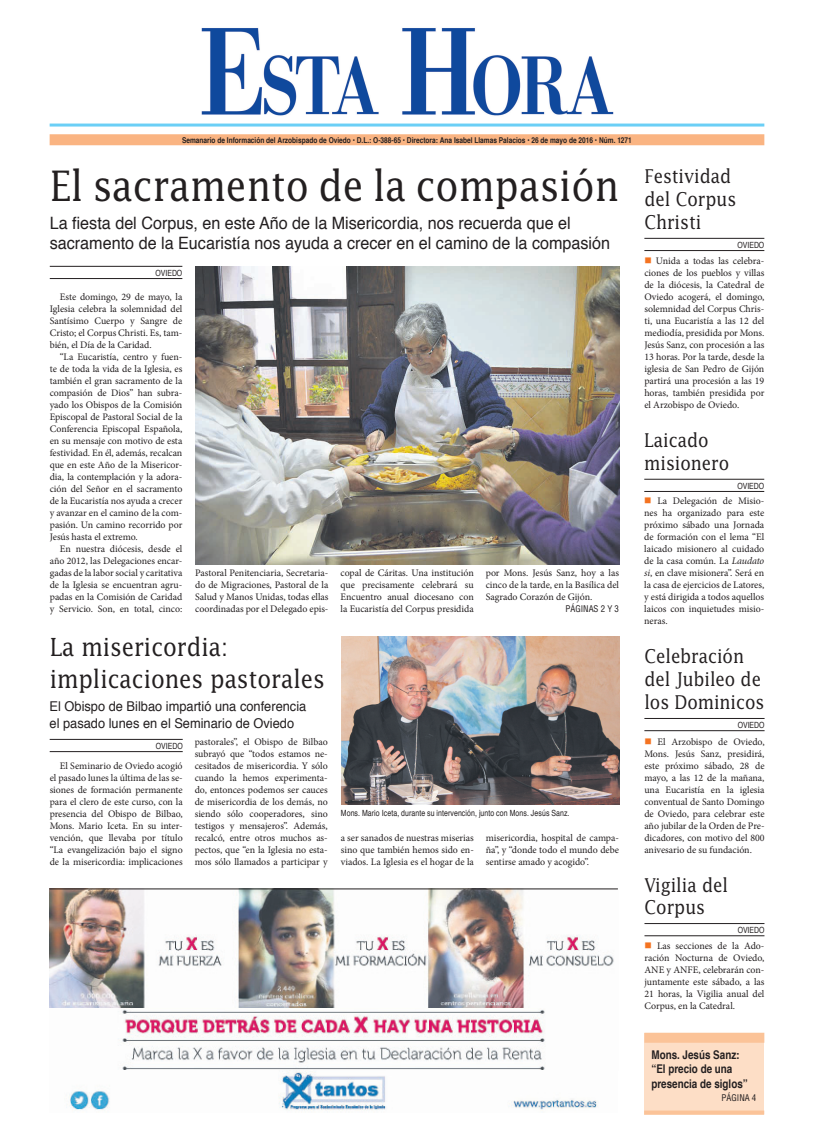
<style>
.page{position:relative;width:814px;height:1129px;background:#fff}
.page>*{position:absolute;margin:0;border:0;box-sizing:border-box;transform-origin:0 0}
.t1{font:42px "Lucida";color:#231f20;scale:.88 1}
.t2{font:25px/32px "Lucida";color:#231f20;scale:.88 1}
.t3{font:19px/22.8px "Lucida";letter-spacing:-.005em;color:#231f20;scale:.88 1}
.t4{font:17px/20.4px "Helvetica";color:#231f20;scale:.95 1}
.t5{font:13.5px/16.2px "Helvetica";color:#231f20;scale:.95 1}
.t6{font:700 condensed 12px/14.4px "Helvetica";color:#231f20}
.t7{font:10px/12px "Minion Pro";color:#231f20;text-align:justify}
.t8{font:condensed 9px "Helvetica";color:#231f20}
.t9{font:condensed 8.5px "Helvetica";letter-spacing:.005em;color:#231f20}
.t10{font:700 condensed 8px "Helvetica";color:#231f20}
.s1{color:#f47321}
.s2{font-style:italic}
</style>
<div class="page">
<div style="left:50px;top:134px;width:714px;height:11px;background:#fab482"></div>
<img style="left:201px;top:28px;width:413px;height:88px">
<hr style="left:50px;top:123px;width:714px;height:3px;background:#6bcff6">
<hr style="left:644px;top:238px;width:120px;height:1px;background:#231f20">
<hr style="left:644px;top:250px;width:120px;height:1px;background:#231f20">
<div style="left:644px;top:1032px;width:120px;height:82px;background:#fddec6"></div>
<div style="left:644px;top:1032px;width:120px;height:10px;background:#fbc398"></div>
<svg style="left:644px;top:1110px;width:120px;height:4px"></svg>
<hr style="left:644px;top:718px;width:120px;height:1px;background:#231f20">
<hr style="left:644px;top:730px;width:120px;height:1px;background:#231f20">
<hr style="left:50px;top:739px;width:133px;height:1px;background:#231f20">
<hr style="left:50px;top:751px;width:133px;height:1px;background:#231f20">
<img style="left:341px;top:636px;width:278px;height:168px">
<hr style="left:50px;top:266px;width:132px;height:1px;background:#231f20">
<hr style="left:50px;top:278px;width:132px;height:1px;background:#231f20">
<img style="left:195px;top:266px;width:424px;height:298px">
<img style="left:50px;top:889px;width:568px;height:222px">
<hr style="left:49px;top:888px;width:569px;height:1px;background:#231f20">
<hr style="left:644px;top:479px;width:120px;height:1px;background:#231f20">
<hr style="left:644px;top:491px;width:120px;height:1px;background:#231f20">
<hr style="left:644px;top:923px;width:120px;height:1px;background:#231f20">
<hr style="left:644px;top:935px;width:120px;height:1px;background:#231f20">
<p class="t10" style="left:182px;top:135px;width:451px">Semanario de Información del Arzobispado de Oviedo • D.L.: O-388-65 • Directora: Ana Isabel Llamas Palacios • 26 de mayo de 2016 • Núm. 1271</p>
<p class="t1" style="left:50px;top:160px;width:648px">El sacramento de la compasión</p>
<p class="t4" style="left:50px;top:213px;width:591px">La fiesta del Corpus, en este Año de la Misericordia, nos recuerda que el sacramento de la Eucaristía nos ayuda a crecer en el camino de la compasión</p>
<p class="t9" style="left:156px;top:267px;width:6px">OVIEDO</p>
<p class="t7" style="left:60px;top:291px;width:124px">Este domingo, 29 de mayo, la</p>
<p class="t7" style="left:50px;top:303px;width:134px">Iglesia celebra la solemnidad del</p>
<p class="t7" style="left:50px;top:315px;width:134px">Santísimo Cuerpo y Sangre de</p>
<p class="t7" style="left:50px;top:327px;width:134px">Cristo; el Corpus Christi. Es, tam-</p>
<p class="t7" style="left:50px;top:339px;width:103px">bién, el Día de la Caridad.</p>
<p class="t7" style="left:60px;top:351px;width:124px">“La Eucaristía, centro y fuen-</p>
<p class="t7" style="left:50px;top:363px;width:134px">te de toda la vida de la Iglesia, es</p>
<p class="t7" style="left:50px;top:375px;width:134px">también el gran sacramento de la</p>
<p class="t7" style="left:50px;top:387px;width:134px">compasión de Dios” han subra-</p>
<p class="t7" style="left:50px;top:399px;width:134px">yado los Obispos de la Comisión</p>
<p class="t7" style="left:50px;top:411px;width:134px">Episcopal de Pastoral Social de la</p>
<p class="t7" style="left:50px;top:423px;width:134px">Conferencia Episcopal Española,</p>
<p class="t7" style="left:50px;top:435px;width:134px">en su mensaje con motivo de esta</p>
<p class="t7" style="left:50px;top:447px;width:134px">festividad. En él, además, recalcan</p>
<p class="t7" style="left:50px;top:459px;width:134px">que en este Año de la Misericor-</p>
<p class="t7" style="left:50px;top:471px;width:134px">dia, la contemplación y la adora-</p>
<p class="t7" style="left:50px;top:483px;width:134px">ción del Señor en el sacramento</p>
<p class="t7" style="left:50px;top:495px;width:134px">de la Eucaristía nos ayuda a crecer</p>
<p class="t7" style="left:50px;top:507px;width:134px">y avanzar en el camino de la com-</p>
<p class="t7" style="left:50px;top:519px;width:134px">pasión. Un camino recorrido por</p>
<p class="t7" style="left:50px;top:531px;width:90px">Jesús hasta el extremo.</p>
<p class="t7" style="left:60px;top:543px;width:124px">En nuestra diócesis, desde el</p>
<p class="t7" style="left:50px;top:555px;width:134px">año 2012, las Delegaciones encar-</p>
<p class="t7" style="left:50px;top:567px;width:134px">gadas de la labor social y caritativa</p>
<p class="t7" style="left:50px;top:579px;width:134px">de la Iglesia se encuentran agru-</p>
<p class="t7" style="left:50px;top:591px;width:134px">padas en la Comisión de Caridad</p>
<p class="t7" style="left:50px;top:603px;width:134px">y Servicio. Son, en total, cinco:</p>
<p class="t7" style="left:195px;top:567px;width:135px">Pastoral Penitenciaria, Secretaria&shy;do de Migraciones, Pastoral de la Salud y Manos Unidas, todas ellas coordinadas por el Delegado epis-</p>
<p class="t7" style="left:340px;top:567px;width:135px">copal de Cáritas. Una institución que precisamente celebrará su Encuentro anual diocesano con la Eucaristía del Corpus presidida</p>
<p class="t7" style="left:485px;top:567px;width:135px">por Mons. Jesús Sanz, hoy a las cinco de la tarde, en la Basílica del Sagrado Corazón de Gijón.</p>
<p class="t8" style="left:565px;top:603px;width:55px">PÁGINAs 2 y 3</p>
<p class="t2" style="left:50px;top:630px;width:314px">La misericordia: implicaciones pastorales</p>
<p class="t5" style="left:50px;top:698px;width:272px">El Obispo de Bilbao impartió una conferencia el pasado lunes en el Seminario de Oviedo</p>
<p class="t9" style="left:156px;top:740px;width:6px">OVIEDO</p>
<p class="t7" style="left:50px;top:759px;width:134px;text-indent:10px">El Seminario de Oviedo acogió el pasado lunes la última de las se&shy;siones de formación permanente para el clero de este curso, con la presencia del Obispo de Bilbao, Mons. Mario Iceta. En su inter&shy;vención, que llevaba por título “La evangelización bajo el signo de la misericordia: implicaciones</p>
<p class="t7" style="left:195px;top:735px;width:134px">pastorales”, el Obispo de Bilbao subrayó que “todos estamos ne&shy;cesitados de misericordia. Y sólo cuando la hemos experimenta&shy;do, entonces podemos ser cauces de misericordia de los demás, no siendo sólo cooperadores, sino testigos y mensajeros”. Además, recalcó, entre otros muchos as&shy;pectos, que “en la Iglesia no esta&shy;mos sólo llamados a participar y</p>
<p class="t9" style="left:341px;top:807px;width:230px">Mons. Mario Iceta, durante su intervención, junto con Mons. Jesús Sanz.</p>
<p class="t7" style="left:341px;top:831px;width:135px">a ser sanados de nuestras miserias sino que también hemos sido en&shy;viados. La Iglesia es el hogar de la</p>
<p class="t7" style="left:486px;top:831px;width:135px">misericordia, hospital de campa&shy;ña”, y “donde todo el mundo debe sentirse amado y acogido”.</p>
<p class="t3" style="left:644px;top:164px;width:106px">Festividad del Corpus<br>Christi</p>
<p class="t9" style="left:737px;top:239px;width:28px">oviedo</p>
<p class="t7" style="left:644px;top:255px;width:121px"><span class="s1">■</span> Unida a todas las celebra&shy;ciones de los pueblos y villas de la diócesis, la Catedral de Oviedo acogerá, el domingo, solemnidad del Corpus Chris&shy;ti, una Eucaristía a las 12 del mediodía, presidida por Mons.<br>Jesús Sanz, con procesión a las 13 horas. Por la tarde, desde la iglesia de San Pedro de Gijón partirá una procesión a las 19 horas, también presidida por el Arzobispo de Oviedo.</p>
<p class="t3" style="left:644px;top:428px;width:98px">Laicado misionero</p>
<p class="t9" style="left:737px;top:480px;width:28px">oviedo</p>
<p class="t7" style="left:644px;top:495px;width:121px"><span class="s1">■</span> La Delegación de Misio&shy;nes ha organizado para este próximo sábado una Jornada de formación con el lema “El laicado misionero al cuidado de la casa común. La <span class="s2">Laudato si</span>, en clave misionera”. Será en la casa de ejercicios de Latores, y está dirigida a todos aquellos laicos con inquietudes misio&shy;neras.</p>
<p class="t3" style="left:644px;top:644px;width:138px">Celebración del Jubileo de los Dominicos</p>
<p class="t9" style="left:737px;top:719px;width:28px">oviedo</p>
<p class="t7" style="left:644px;top:735px;width:122px"><span class="s1">■</span> El Arzobispo de Oviedo, Mons. Jesús Sanz, presidirá, este próximo sábado, 28 de mayo, a las 12 de la mañana, una Eucaristía en la iglesia conventual de Santo Domingo de Oviedo, para celebrar este año jubilar de la Orden de Pre&shy;dicadores, con motivo del 800 anivesario de su fundación.</p>
<p class="t3" style="left:644px;top:872px;width:97px">Vigilia del<br>Corpus</p>
<p class="t9" style="left:737px;top:924px;width:28px">oviedo</p>
<p class="t7" style="left:644px;top:939px;width:121px"><span class="s1">■</span> Las secciones de la Ado&shy;ración Nocturna de Oviedo, ANE y ANFE, celebrarán con&shy;juntamente este sábado, a las 21 horas, la Vigilia anual del Corpus, en la Catedral.</p>
<p class="t6" style="left:651px;top:1046px;width:98px">Mons. Jesús Sanz: “El precio de una presencia de siglos”</p>
<p class="t8" style="left:721px;top:1092px;width:36px">PÁGINA 4</p>
</div>
